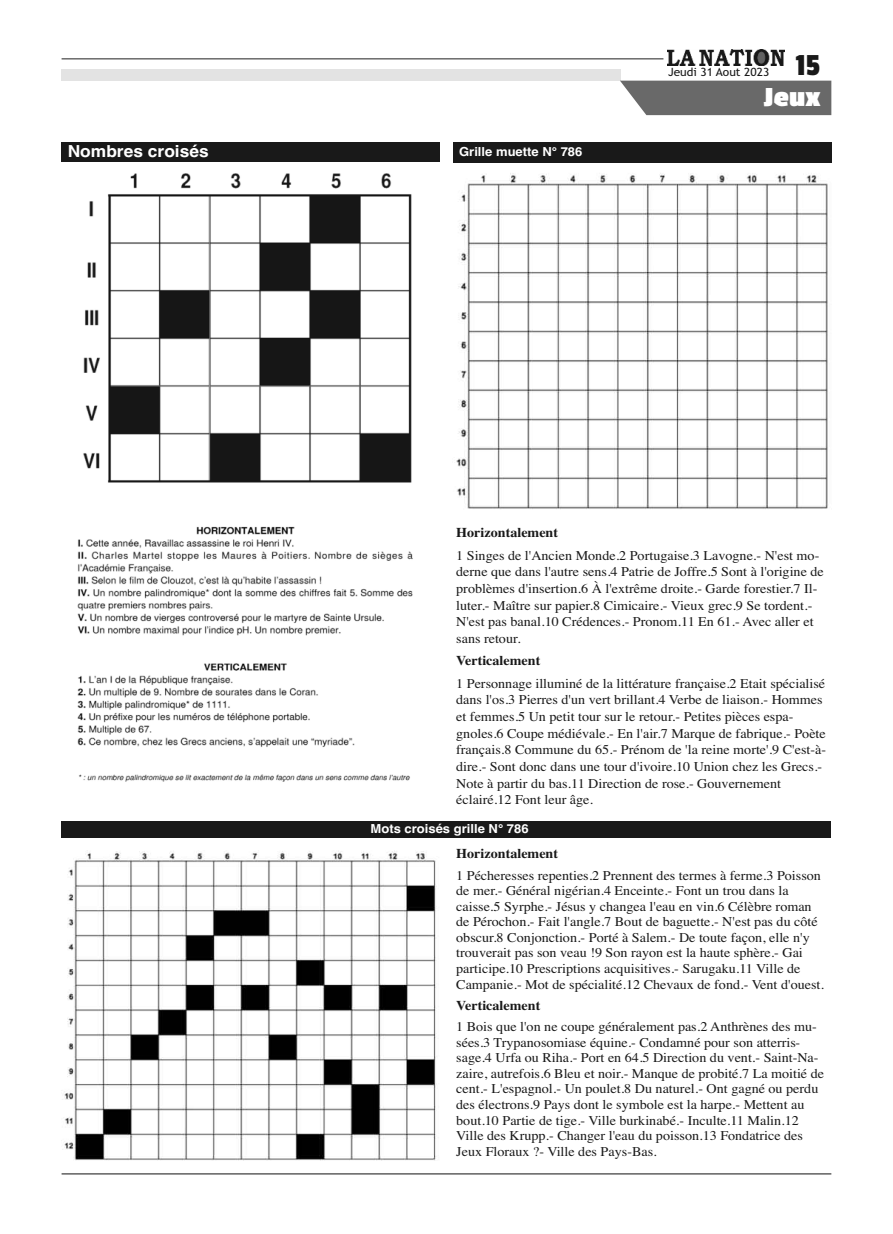
<style>
.page{position:relative;width:893px;height:1234px;background:#fff}
.page>*{position:absolute;margin:0;border:0;box-sizing:border-box;transform-origin:0 0}
.t1{font:32.1px "Passion One";color:#191919;scale:1.05 1}
.t2{font:700 28.95px "Passion One";color:#fff;scale:1.05 1}
.t3{font:700 16.5px "Helvetica";color:#fff;scale:1.05 1}
.t4{font:13.5px/15.5px "Times";color:#191919;scale:1.05 1}
.t5{font:700 13.5px "Times";color:#191919;scale:1.05 1}
.t6{font:700 12.45px "Helvetica";color:#fff;scale:1.05 1}
.t7{font:11.4px "Trebuchet MS";color:#191919;scale:1.05 1}
</style>
<div class="page">
<hr style="left:62px;top:1173px;width:769px;height:1px;background:#191919">
<img style="left:667px;top:49px;width:117px;height:16px">
<hr style="left:62px;top:59px;width:601px;height:1px;background:#191919">
<div style="left:62px;top:69px;width:559px;height:11px;background:#e3e3e3"></div>
<div style="left:620px;top:81px;width:211px;height:34px;background:#696969"></div>
<div style="left:62px;top:820px;width:769px;height:17px;background:#191919"></div>
<div style="left:453px;top:142px;width:378px;height:21px;background:#191919"></div>
<div style="left:62px;top:142px;width:378px;height:19px;background:#191919"></div>
<img style="left:456px;top:173px;width:372px;height:336px">
<img style="left:62px;top:851px;width:375px;height:310px">
<img style="left:77px;top:173px;width:336px;height:609px">
<p class="t3" style="left:68px;top:141px;width:136px">Nombres croisés</p>
<p class="t6" style="left:459px;top:145px;width:119px">Grille muette N° 786</p>
<h1 class="t1" style="left:795px;top:48px;width:25px">15</h1>
<p class="t7" style="left:668px;top:66px;width:98px">Jeudi 31 Aout 2023</p>
<h2 class="t2" style="left:764px;top:82px;width:55px">Jeux</h2>
<p class="t5" style="left:456px;top:524px;width:99px">Horizontalement</p>
<p class="t4" style="left:456px;top:546px;width:352px;line-height:16.6px">1 Singes de l'Ancien Monde.2 Portugaise.3 Lavogne.- N'est mo&shy;derne que dans l'autre sens.4 Patrie de Joffre.5 Sont à l'origine de problèmes d'insertion.6 À l'extrême droite.- Garde forestier.7 Il&shy;luter.- Maître sur papier.8 Cimicaire.- Vieux grec.9 Se tordent.- N'est pas banal.10 Crédences.- Pronom.11 En 61.- Avec aller et sans retour.</p>
<p class="t5" style="left:456px;top:652px;width:82px">Verticalement</p>
<p class="t4" style="left:456px;top:674px;width:354px;line-height:16.6px">1 Personnage illuminé de la littérature française.2 Etait spécialisé dans l'os.3 Pierres d'un vert brillant.4 Verbe de liaison.- Hommes et femmes.5 Un petit tour sur le retour.- Petites pièces espa&shy;gnoles.6 Coupe médiévale.- En l'air.7 Marque de fabrique.- Poète français.8 Commune du 65.- Prénom de 'la reine morte'.9 C'est-à&shy;dire.- Sont donc dans une tour d'ivoire.10 Union chez les Grecs.- Note à partir du bas.11 Direction de rose.- Gouvernement éclairé.12 Font leur âge.</p>
<p class="t6" style="left:370px;top:821px;width:152px">Mots croisés grille N° 786</p>
<p class="t5" style="left:456px;top:845px;width:99px">Horizontalement</p>
<p class="t4" style="left:456px;top:867px;width:352px">1 Pécheresses repenties.2 Prennent des termes à ferme.3 Poisson de mer.- Général nigérian.4 Enceinte.- Font un trou dans la caisse.5 Syrphe.- Jésus y changea l'eau en vin.6 Célèbre roman de Pérochon.- Fait l'angle.7 Bout de baguette.- N'est pas du côté obscur.8 Conjonction.- Porté à Salem.- De toute façon, elle n'y trouverait pas son veau !9 Son rayon est la haute sphère.- Gai participe.10 Prescriptions acquisitives.- Sarugaku.11 Ville de Campanie.- Mot de spécialité.12 Chevaux de fond.- Vent d'ouest.</p>
<p class="t5" style="left:456px;top:997px;width:82px">Verticalement</p>
<p class="t4" style="left:456px;top:1018px;width:352px">1 Bois que l'on ne coupe généralement pas.2 Anthrènes des mu&shy;sées.3 Trypanosomiase équine.- Condamné pour son atterris&shy;sage.4 Urfa ou Riha.- Port en 64.5 Direction du vent.- Saint-Na&shy;zaire, autrefois.6 Bleu et noir.- Manque de probité.7 La moitié de cent.- L'espagnol.- Un poulet.8 Du naturel.- Ont gagné ou perdu des électrons.9 Pays dont le symbole est la harpe.- Mettent au bout.10 Partie de tige.- Ville burkinabé.- Inculte.11 Malin.12<br>Ville des Krupp.- Changer l'eau du poisson.13 Fondatrice des Jeux Floraux ?- Ville des Pays-Bas.</p>
</div>
